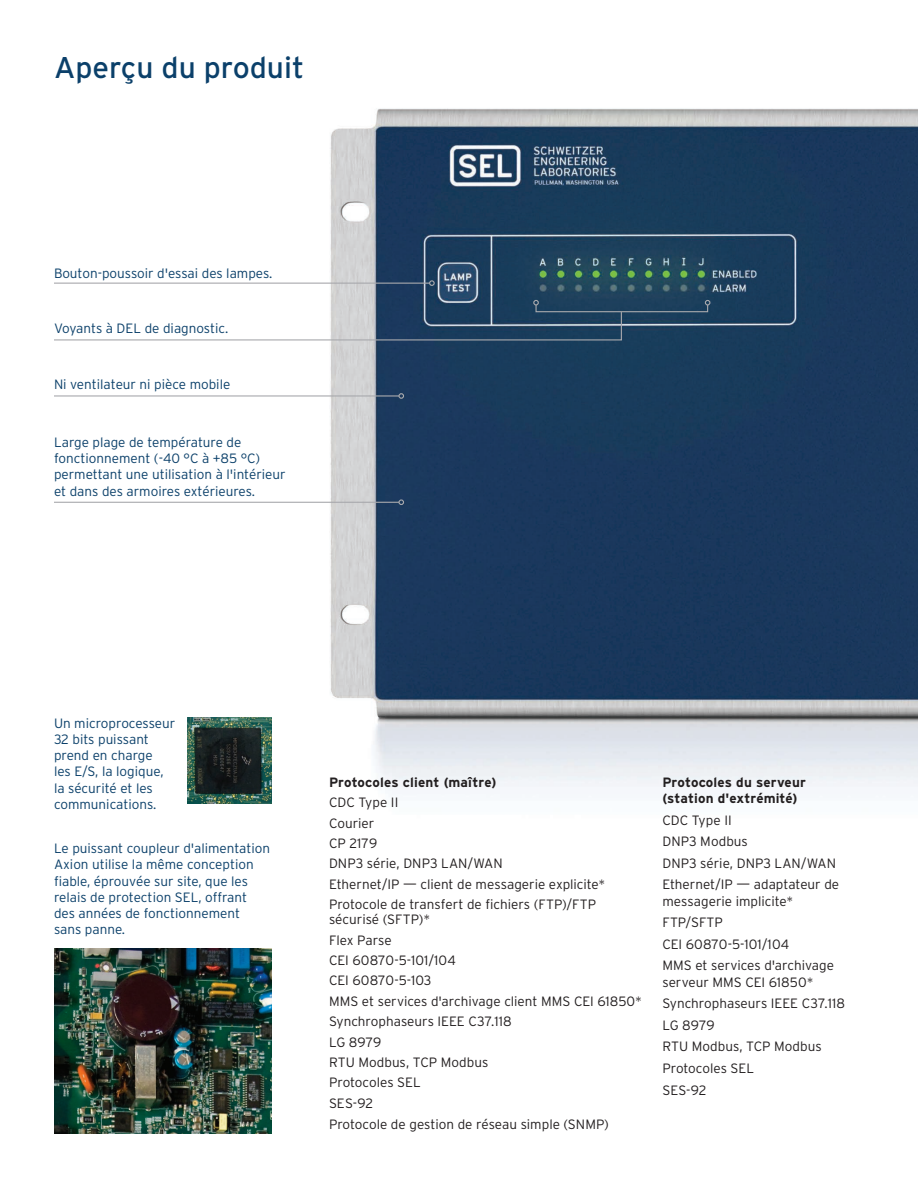
<style>
.page{position:relative;width:918px;height:1188px;background:#fff}
.page>*{position:absolute;margin:0;border:0;box-sizing:border-box;transform-origin:0 0}
.t1{font:30px "Interstate Poly";color:#0b406a}
.t2{font:300 13.5px/21.6px "Interstate Poly";color:#231f20}
.t3{font:300 13.5px/16.2px "Interstate Poly";color:#0b406a}
.t4{font:700 13.5px/16.2px "Interstate Poly";letter-spacing:.005em;color:#231f20}
</style>
<div class="page">
<img style="left:288px;top:108px;width:630px;height:679px">
<svg style="left:54px;top:311px;width:568px;height:30px"></svg>
<hr style="left:54px;top:283px;width:376px;height:1px;background:#a8a9ad">
<svg style="left:429px;top:280px;width:6px;height:6px"></svg>
<hr style="left:54px;top:395px;width:345px;height:2px;background:#a8a9ad">
<svg style="left:398px;top:393px;width:6px;height:6px"></svg>
<hr style="left:54px;top:502px;width:345px;height:1px;background:#a8a9ad">
<svg style="left:398px;top:499px;width:6px;height:6px"></svg>
<img style="left:187px;top:717px;width:84px;height:87px">
<div style="left:535px;top:304px;width:173px;height:8px;border:1px solid #a8a9ad"></div>
<svg style="left:533px;top:300px;width:6px;height:5px"></svg>
<svg style="left:705px;top:300px;width:5px;height:5px"></svg>
<img style="left:54px;top:949px;width:217px;height:185px">
<h1 class="t1" style="left:54px;top:46px;width:252px">Aperçu du produit</h1>
<p class="t3" style="left:54px;top:264px;width:220px">Bouton-poussoir d'essai des lampes.</p>
<p class="t3" style="left:54px;top:320px;width:176px">Voyants à DEL de diagnostic.</p>
<p class="t3" style="left:54px;top:375px;width:178px">Ni ventilateur ni pièce mobile</p>
<p class="t3" style="left:54px;top:433px;width:233px">Large plage de température de fonctionnement (-40 °C à +85 °C) permettant une utilisation à l'intérieur et dans des armoires extérieures.</p>
<p class="t3" style="left:54px;top:714px;width:123px">Un microprocesseur<br>32 bits puissant prend en charge<br>les E/S, la logique, la sécurité et les communications.</p>
<p class="t3" style="left:54px;top:839px;width:218px">Le puissant coupleur d'alimentation<br>Axion utilise la même conception fiable, éprouvée sur site, que les relais de protection SEL, offrant des années de fonctionnement sans panne.</p>
<p class="t4" style="left:329px;top:773px;width:169px">Protocoles client (maître)</p>
<p class="t2" style="left:329px;top:792px;width:278px;line-height:20.4px">CDC Type II<br>Courier<br>CP 2179<br>DNP3 série, DNP3 LAN/WAN<br>Ethernet/IP — client de messagerie explicite*<br>Protocole de transfert de fichiers (FTP)/FTP</p>
<p class="t2" style="left:329px;top:908px;width:315px;line-height:20.5px">sécurisé (SFTP)*<br>Flex Parse<br>CEI 60870-5-101/104<br>CEI 60870-5-103<br>MMS et services d'archivage client MMS CEI 61850*<br>Synchrophaseurs IEEE C37.118<br>LG 8979<br>RTU Modbus, TCP Modbus<br>Protocoles SEL<br>SES-92<br>Protocole de gestion de réseau simple (SNMP)</p>
<p class="t4" style="left:662px;top:773px;width:145px">Protocoles du serveur (station d'extrémité)</p>
<p class="t2" style="left:662px;top:808px;width:178px">CDC Type II<br>DNP3 Modbus<br>DNP3 série, DNP3 LAN/WAN<br>Ethernet/IP — adaptateur de</p>
<p class="t2" style="left:662px;top:889px;width:173px">messagerie implicite*<br>FTP/SFTP<br>CEI 60870-5-101/104<br>MMS et services d'archivage</p>
<p class="t2" style="left:662px;top:970px;width:184px">serveur MMS CEI 61850*<br>Synchrophaseurs IEEE C37.118<br>LG 8979<br>RTU Modbus, TCP Modbus<br>Protocoles SEL<br>SES-92</p>
</div>
